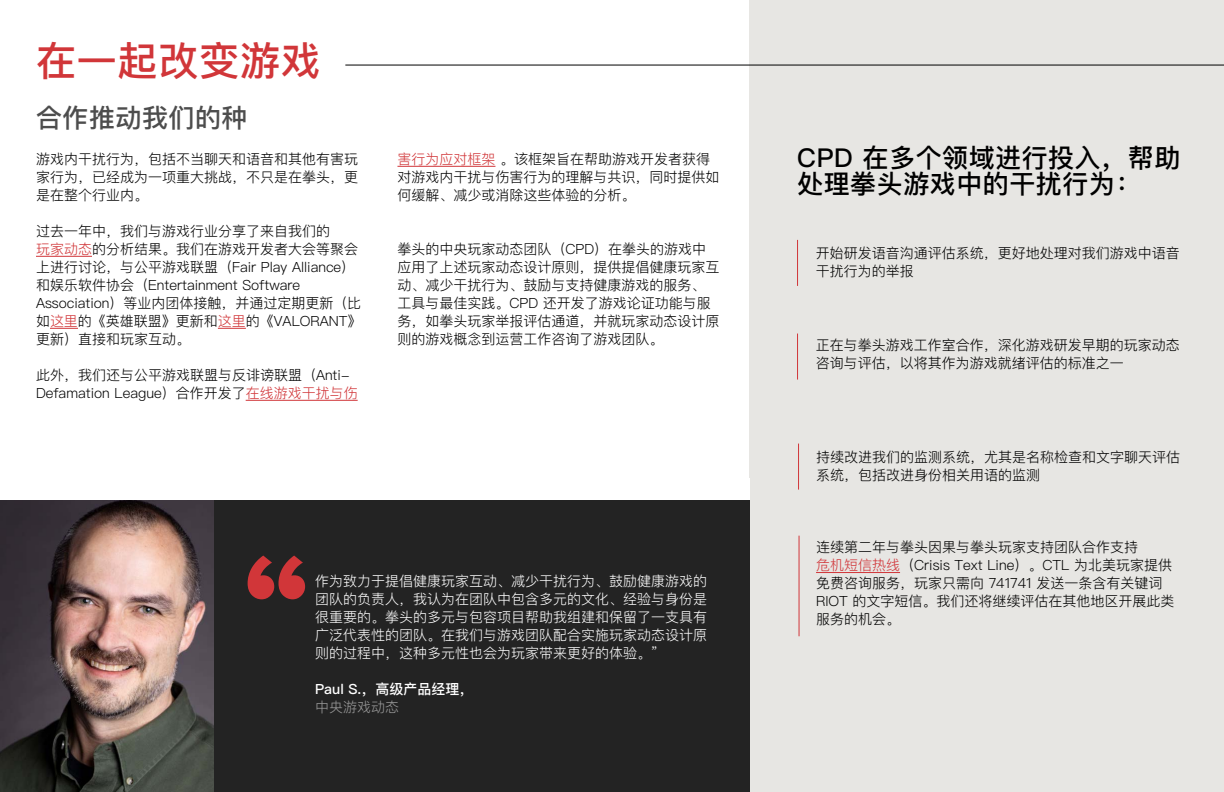
<style>
.page{position:relative;width:1224px;height:792px;background:#fff}
.page>*{position:absolute;margin:0;border:0;box-sizing:border-box;transform-origin:0 0}
.t1{font:137.3px "Proxima Nova Extrabld";color:#d13639}
.t2{font:500 40px "Ping Fang SC";letter-spacing:.02em;color:#d13639}
.t3{font:500 26px/26px "Ping Fang SC";letter-spacing:.02em;color:#000}
.t4{font:500 26px "Ping Fang SC";letter-spacing:.02em;color:#4d4d4d}
.t5{font:300 14px/18px "Ping Fang SC";color:#000}
.t6{font:300 14px/18px "Ping Fang SC";color:#fff;text-align:justify}
.t7{font:500 14px "Ping Fang SC";color:#fff}
.t8{font:300 14px "Ping Fang SC";color:#999}
.s1{color:#d13639}
</style>
<div class="page">
<div style="left:749px;top:0;width:475px;height:792px;background:#e7e6e3"></div>
<hr style="left:36px;top:256px;width:56px;height:1px;background:#d13639">
<svg style="left:50px;top:328px;width:28px;height:1px"></svg>
<svg style="left:218px;top:328px;width:28px;height:1px"></svg>
<hr style="left:246px;top:400px;width:112px;height:1px;background:#d13639">
<hr style="left:397px;top:166px;width:98px;height:1px;background:#d13639">
<div style="left:0;top:497px;width:749px;height:295px;background:#232323"></div>
<img style="left:0;top:499px;width:213px;height:293px">
<hr style="left:797px;top:240px;width:1px;height:46px;background:#d13639">
<hr style="left:797px;top:334px;width:1px;height:46px;background:#d13639">
<hr style="left:798px;top:444px;width:1px;height:46px;background:#d13639">
<hr style="left:816px;top:572px;width:84px;height:1px;background:#d13639">
<hr style="left:799px;top:536px;width:1px;height:100px;background:#d13639">
<div style="left:0;top:478px;width:749px;height:21px;background:#fff"></div>
<hr style="left:345px;top:65px;width:879px;height:1px;background:#000">
<h2 class="t2" style="left:36px;top:36px;width:286px">在一起改变游戏</h2>
<h3 class="t4" style="left:36px;top:102px;width:213px">合作推动我们的种</h3>
<p class="t5" style="left:36px;top:150px;width:323px;text-align:justify">游戏内干扰行为，包括不当聊天和语音和其他有害玩家行为，已经成为一项重大挑战，不只是在拳头，更是在整个行业内。</p>
<p class="t5" style="left:36px;top:222px;width:327px">过去一年中，我们与游戏行业分享了来自我们的<br><span class="s1">玩家动态</span>的分析结果。我们在游戏开发者大会等聚会上进行讨论，与公平游戏联盟（Fair Play Alliance）和娱乐软件协会（Entertainment Software<br>Association）等业内团体接触，并通过定期更新（比如<span class="s1">这里</span>的《英雄联盟》更新和<span class="s1">这里</span>的《VALORANT》更新）直接和玩家互动。</p>
<p class="t5" style="left:36px;top:366px;width:323px">此外，我们还与公平游戏联盟与反诽谤联盟（Anti-<br>Defamation League）合作开发了<span class="s1">在线游戏干扰与伤</span></p>
<p class="t5" style="left:397px;top:150px;width:323px"><span class="s1">害行为应对框架</span>。该框架旨在帮助游戏开发者获得对游戏内干扰与伤害行为的理解与共识，同时提供如何缓解、减少或消除这些体验的分析。</p>
<p class="t5" style="left:397px;top:240px;width:323px">拳头的中央玩家动态团队（CPD）在拳头的游戏中应用了上述玩家动态设计原则，提供提倡健康玩家互动、减少干扰行为、鼓励与支持健康游戏的服务、工具与最佳实践。CPD 还开发了游戏论证功能与服务，如拳头玩家举报评估通道，并就玩家动态设计原则的游戏概念到运营工作咨询了游戏团队。</p>
<h1 class="t1" style="left:243px;top:500px;width:69px">“</h1>
<p class="t6" style="left:315px;top:572px;width:393px">作为致力于提倡健康玩家互动、减少干扰行为、鼓励健康游戏的团队的负责人，我认为在团队中包含多元的文化、经验与身份是很重要的。拳头的多元与包容项目帮助我组建和保留了一支具有广泛代表性的团队。在我们与游戏团队配合实施玩家动态设计原则的过程中，这种多元性也会为玩家带来更好的体验。”</p>
<p class="t7" style="left:315px;top:680px;width:160px">Paul S.，高级产品经理，</p>
<p class="t8" style="left:315px;top:698px;width:85px">中央游戏动态</p>
<h3 class="t3" style="left:797px;top:144px;width:385px">CPD 在多个领域进行投入，帮助处理拳头游戏中的干扰行为：</h3>
<p class="t5" style="left:816px;top:244px;width:366px">开始研发语音沟通评估系统，更好地处理对我们游戏中语音干扰行为的举报</p>
<p class="t5" style="left:816px;top:335px;width:366px">正在与拳头游戏工作室合作，深化游戏研发早期的玩家动态咨询与评估，以将其作为游戏就绪评估的标准之一</p>
<p class="t5" style="left:816px;top:447px;width:366px">持续改进我们的监测系统，尤其是名称检查和文字聊天评估系统，包括改进身份相关用语的监测</p>
<p class="t5" style="left:816px;top:538px;width:360px">连续第二年与拳头因果与拳头玩家支持团队合作支持<br><span class="s1">危机短信热线</span>（Crisis Text Line）。CTL 为北美玩家提供免费咨询服务，玩家只需向 741741 发送一条含有关键词<br>RIOT 的文字短信。我们还将继续评估在其他地区开展此类服务的机会。</p>
</div>
